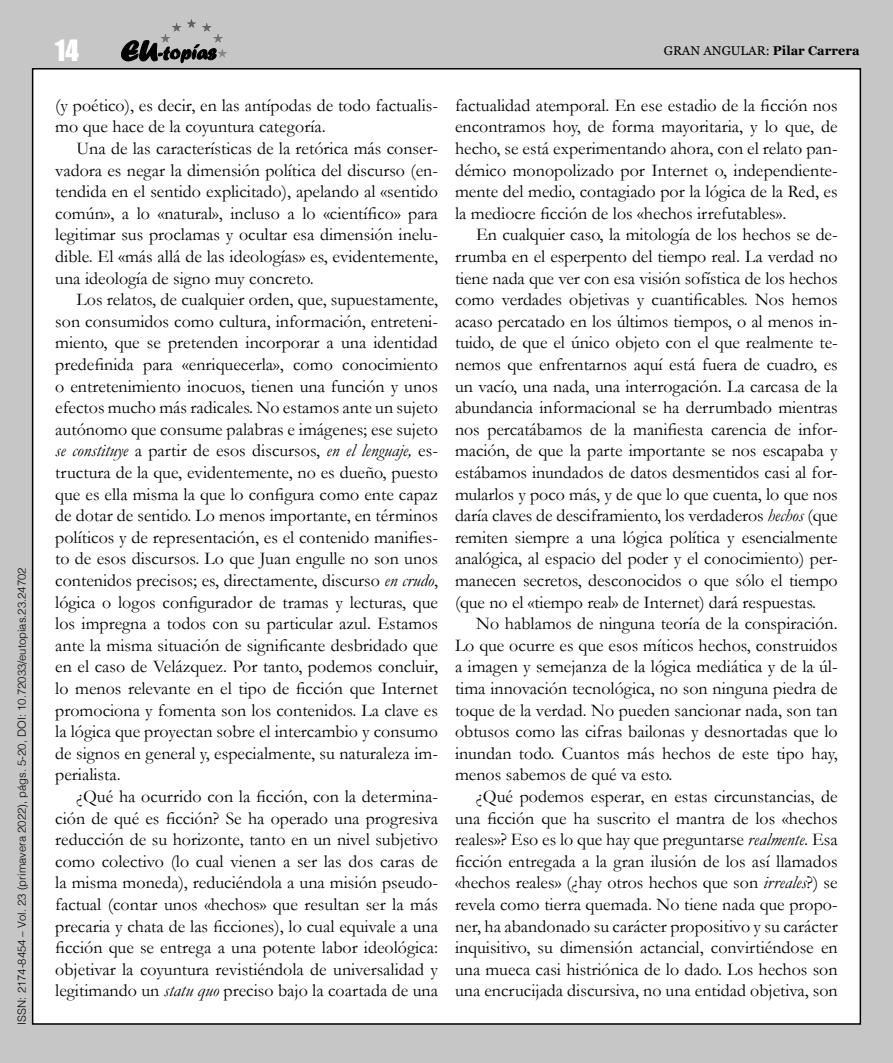
<style>
.page{position:relative;width:893px;height:1063px;background:#c6c6c6}
.page>*{position:absolute;margin:0;border:0;box-sizing:border-box;transform-origin:0 0}
.t1{font:27px "Impact";color:#fff}
.Articulo_parrafo{font:18px/21.6px "Garamond";color:#000;text-align:justify}
.t2{font:12.75px "Georgia";color:#000}
.t3{font:300 11.25px "Helvetica";color:#000}
.s1{font-weight:700}
.s2{font-style:italic}
</style>
<div class="page">
<div style="left:33px;top:69px;width:827px;height:955px;background:#fff"></div>
<svg style="left:121px;top:40px;width:95px;height:23px"></svg>
<hr style="left:161px;top:19px;width:66px;height:1px;background:#585857">
<hr style="left:161px;top:20px;width:66px;height:1px;background:#595958">
<hr style="left:161px;top:21px;width:66px;height:1px;background:#5a5a59">
<hr style="left:161px;top:22px;width:66px;height:1px;background:#5c5c5b">
<hr style="left:161px;top:23px;width:66px;height:1px;background:#5d5d5c">
<hr style="left:161px;top:24px;width:66px;height:1px;background:#5f5f5e">
<hr style="left:161px;top:25px;width:66px;height:1px;background:#60605f">
<hr style="left:161px;top:26px;width:66px;height:1px;background:#626261">
<hr style="left:161px;top:27px;width:66px;height:1px;background:#636362">
<hr style="left:161px;top:28px;width:66px;height:1px;background:#656464">
<hr style="left:161px;top:29px;width:66px;height:1px;background:#666565">
<hr style="left:161px;top:30px;width:66px;height:1px;background:#676766">
<hr style="left:161px;top:31px;width:66px;height:1px;background:#696868">
<hr style="left:161px;top:32px;width:66px;height:1px;background:#6a6969">
<hr style="left:161px;top:33px;width:66px;height:1px;background:#6c6b6b">
<hr style="left:161px;top:34px;width:66px;height:1px;background:#6c6c6c">
<hr style="left:161px;top:35px;width:66px;height:1px;background:#6e6e6d">
<hr style="left:161px;top:36px;width:66px;height:1px;background:#6f6f6e">
<hr style="left:161px;top:37px;width:66px;height:1px;background:#717170">
<hr style="left:161px;top:38px;width:66px;height:1px;background:#727271">
<hr style="left:161px;top:39px;width:66px;height:1px;background:#747473">
<hr style="left:161px;top:40px;width:66px;height:1px;background:#757574">
<hr style="left:161px;top:41px;width:66px;height:1px;background:#767675">
<hr style="left:161px;top:42px;width:66px;height:1px;background:#787877">
<hr style="left:161px;top:43px;width:66px;height:1px;background:#797978">
<hr style="left:161px;top:44px;width:66px;height:1px;background:#7b7b7a">
<hr style="left:161px;top:45px;width:66px;height:1px;background:#7c7c7b">
<hr style="left:161px;top:46px;width:66px;height:1px;background:#7e7d7d">
<hr style="left:161px;top:47px;width:66px;height:1px;background:#7f7e7e">
<hr style="left:161px;top:48px;width:66px;height:1px;background:#818080">
<hr style="left:161px;top:49px;width:66px;height:1px;background:#828181">
<hr style="left:161px;top:50px;width:66px;height:1px;background:#828282">
<hr style="left:161px;top:51px;width:66px;height:1px;background:#848483">
<hr style="left:161px;top:52px;width:66px;height:1px;background:#858584">
<hr style="left:161px;top:53px;width:66px;height:1px;background:#878786">
<hr style="left:161px;top:54px;width:66px;height:1px;background:#888887">
<hr style="left:161px;top:55px;width:66px;height:1px;background:#898989">
<hr style="left:161px;top:56px;width:66px;height:1px;background:#8a8a8a">
<hr style="left:161px;top:57px;width:66px;height:1px;background:#8c8c8b">
<p class="t3" style="left:12px;top:1025px;width:459px;rotate:-90deg">ISSN: 2174-8454 – Vol. 23 (primavera 2022), págs. 5-20, DOI: 10.72033/eutopias.23.24702</p>
<h1 class="t1" style="left:55px;top:29px;width:25px">14</h1>
<p class="t2" style="left:664px;top:41px;width:197px">GRAN ANGULAR: <span class="s1">Pilar Carrera</span></p>
<p class="Articulo_parrafo" style="left:55px;top:94px;width:384px">(y poético), es decir, en las antípodas de todo factualis&shy;mo que hace de la coyuntura categoría.</p>
<p class="Articulo_parrafo" style="left:55px;top:137px;width:384px;text-indent:21px">Una de las características de la retórica más conser&shy;vadora es negar la dimensión política del discurso (en&shy;tendida en el sentido explicitado), apelando al «sentido común», a lo «natural», incluso a lo «científico» para legitimar sus proclamas y ocultar esa dimensión inelu&shy;dible. El «más allá de las ideologías» es, evidentemente, una ideología de signo muy concreto.</p>
<p class="Articulo_parrafo" style="left:55px;top:288px;width:384px;text-indent:21px">Los relatos, de cualquier orden, que, supuestamente, son consumidos como cultura, información, entreteni&shy;miento, que se pretenden incorporar a una identidad predefinida para «enriquecerla», como conocimiento o entretenimiento inocuos, tienen una función y unos efectos mucho más radicales. No estamos ante un sujeto autónomo que consume palabras e imágenes; ese sujeto <span class="s2">se constituye</span> a partir de esos discursos, <span class="s2">en el lenguaje,</span> es&shy;tructura de la que, evidentemente, no es dueño, puesto que es ella misma la que lo configura como ente capaz de dotar de sentido. Lo menos importante, en términos políticos y de representación, es el contenido manifies&shy;to de esos discursos. Lo que Juan engulle no son unos contenidos precisos; es, directamente, discurso <span class="s2">en crudo</span>, lógica o logos configurador de tramas y lecturas, que los impregna a todos con su particular azul. Estamos ante la misma situación de significante desbridado que en el caso de Velázquez. Por tanto, podemos concluir, lo menos relevante en el tipo de ficción que Internet promociona y fomenta son los contenidos. La clave es la lógica que proyectan sobre el intercambio y consumo de signos en general y, especialmente, su naturaleza im&shy;perialista.</p>
<p class="Articulo_parrafo" style="left:55px;top:785px;width:384px;text-indent:21px">¿Qué ha ocurrido con la ficción, con la determina&shy;ción de qué es ficción? Se ha operado una progresiva reducción de su horizonte, tanto en un nivel subjetivo como colectivo (lo cual vienen a ser las dos caras de la misma moneda), reduciéndola a una misión pseudo&shy;factual (contar unos «hechos» que resultan ser la más precaria y chata de las ficciones), lo cual equivale a una ficción que se entrega a una potente labor ideológica: objetivar la coyuntura revistiéndola de universalidad y legitimando un <span class="s2">statu quo</span> preciso bajo la coartada de una</p>
<p class="Articulo_parrafo" style="left:455px;top:94px;width:384px">factualidad atemporal. En ese estadio de la ficción nos encontramos hoy, de forma mayoritaria, y lo que, de hecho, se está experimentando ahora, con el relato pan&shy;démico monopolizado por Internet o, independiente&shy;mente del medio, contagiado por la lógica de la Red, es la mediocre ficción de los «hechos irrefutables».</p>
<p class="Articulo_parrafo" style="left:455px;top:224px;width:384px;text-indent:21px">En cualquier caso, la mitología de los hechos se de&shy;rrumba en el esperpento del tiempo real. La verdad no tiene nada que ver con esa visión sofística de los hechos como verdades objetivas y cuantificables. Nos hemos acaso percatado en los últimos tiempos, o al menos in&shy;tuido, de que el único objeto con el que realmente te&shy;nemos que enfrentarnos aquí está fuera de cuadro, es un vacío, una nada, una interrogación. La carcasa de la abundancia informacional se ha derrumbado mientras nos percatábamos de la manifiesta carencia de infor&shy;mación, de que la parte importante se nos escapaba y estábamos inundados de datos desmentidos casi al for&shy;mularlos y poco más, y de que lo que cuenta, lo que nos daría claves de desciframiento, los verdaderos <span class="s2">hechos</span> (que remiten siempre a una lógica política y esencialmente analógica, al espacio del poder y el conocimiento) per&shy;manecen secretos, desconocidos o que sólo el tiempo (que no el «tiempo real» de Internet) dará respuestas.</p>
<p class="Articulo_parrafo" style="left:455px;top:612px;width:384px;text-indent:21px">No hablamos de ninguna teoría de la conspiración.<br>Lo que ocurre es que esos míticos hechos, construidos a imagen y semejanza de la lógica mediática y de la úl&shy;tima innovación tecnológica, no son ninguna piedra de toque de la verdad. No pueden sancionar nada, son tan obtusos como las cifras bailonas y desnortadas que lo inundan todo. Cuantos más hechos de este tipo hay, menos sabemos de qué va esto.</p>
<p class="Articulo_parrafo" style="left:455px;top:785px;width:384px;text-indent:21px">¿Qué podemos esperar, en estas circunstancias, de una ficción que ha suscrito el mantra de los «hechos reales»? Eso es lo que hay que preguntarse <span class="s2">realmente</span>. Esa ficción entregada a la gran ilusión de los así llamados «hechos reales» (¿hay otros hechos que son <span class="s2">irreales</span>?) se revela como tierra quemada. No tiene nada que propo&shy;ner, ha abandonado su carácter propositivo y su carácter inquisitivo, su dimensión actancial, convirtiéndose en una mueca casi histriónica de lo dado. Los hechos son una encrucijada discursiva, no una entidad objetiva, son</p>
</div>
